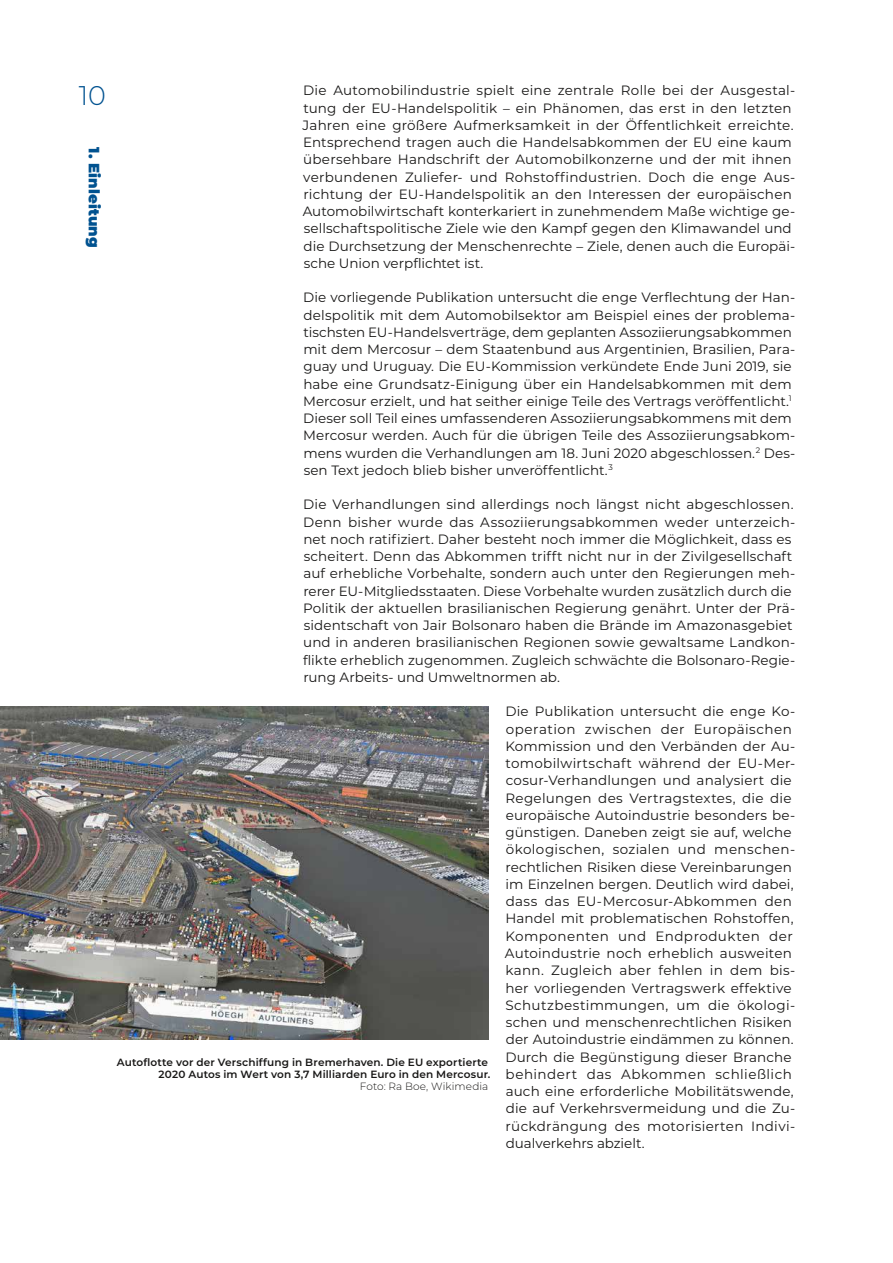
<style>
.page{position:relative;width:893px;height:1263px;background:#fff}
.page>*{position:absolute;margin:0;border:0;box-sizing:border-box;transform-origin:0 0}
.t1{font:300 27px "Montserrat";color:#005290}
.t2{font:900 15px "Montserrat";letter-spacing:.01em;color:#005290}
.t3{font:13.5px/17.2px "Montserrat";letter-spacing:.01em;color:#181716}
.t4{font:600 10.5px/12px "Montserrat";letter-spacing:.015em;color:#181716;text-align:right}
.t5{font:300 10.5px "Montserrat";letter-spacing:.01em;color:#181716}
</style>
<div class="page">
<img style="left:0;top:707px;width:489px;height:333px">
<h1 class="t1" style="left:79px;top:77px;width:29px">10</h1>
<p class="t2" style="left:105px;top:147px;width:102px;rotate:90deg">1. Einleitung</p>
<p class="t3" style="left:303px;top:81px;width:494px">Die Automobilindustrie spielt eine zentrale Rolle bei der Ausgestal&shy;tung der EU-Handelspolitik – ein Phänomen, das erst in den letzten Jahren eine größere Aufmerksamkeit in der Öffentlichkeit erreichte.<br>Entsprechend tragen auch die Handelsabkommen der EU eine kaum übersehbare Handschrift der Automobilkonzerne und der mit ihnen verbundenen Zuliefer- und Rohstoffindustrien. Doch die enge Aus&shy;richtung der EU-Handelspolitik an den Interessen der europäischen Automobilwirtschaft konterkariert in zunehmendem Maße wichtige ge&shy;sellschaftspolitische Ziele wie den Kampf gegen den Klimawandel und die Durchsetzung der Menschenrechte – Ziele, denen auch die Europäi&shy;sche Union verpflichtet ist.</p>
<p class="t3" style="left:303px;top:288px;width:494px">Die vorliegende Publikation untersucht die enge Verflechtung der Han&shy;delspolitik mit dem Automobilsektor am Beispiel eines der problema&shy;tischsten EU-Handelsverträge, dem geplanten Assoziierungsabkommen mit dem Mercosur – dem Staatenbund aus Argentinien, Brasilien, Para&shy;guay und Uruguay. Die EU-Kommission verkündete Ende Juni 2019, sie habe eine Grundsatz-Einigung über ein Handelsabkommen mit dem Mercosur erzielt, und hat seither einige Teile des Vertrags veröffentlicht.<sup>1<br></sup>Dieser soll Teil eines umfassenderen Assoziierungsabkommens mit dem Mercosur werden. Auch für die übrigen Teile des Assoziierungsabkom&shy;mens wurden die Verhandlungen am 18. Juni 2020 abgeschlossen.<sup>2</sup> Des&shy;sen Text jedoch blieb bisher unveröffentlicht.<sup>3</sup></p>
<p class="t3" style="left:303px;top:495px;width:494px">Die Verhandlungen sind allerdings noch längst nicht abgeschlossen.<br>Denn bisher wurde das Assoziierungsabkommen weder unterzeich&shy;net noch ratifiziert. Daher besteht noch immer die Möglichkeit, dass es scheitert. Denn das Abkommen trifft nicht nur in der Zivilgesellschaft auf erhebliche Vorbehalte, sondern auch unter den Regierungen meh&shy;rerer EU-Mitgliedsstaaten. Diese Vorbehalte wurden zusätzlich durch die Politik der aktuellen brasilianischen Regierung genährt. Unter der Prä&shy;sidentschaft von Jair Bolsonaro haben die Brände im Amazonasgebiet und in anderen brasilianischen Regionen sowie gewaltsame Landkon&shy;flikte erheblich zugenommen. Zugleich schwächte die Bolsonaro-Regie&shy;rung Arbeits- und Umweltnormen ab.</p>
<p class="t3" style="left:505px;top:702px;width:292px">Die Publikation untersucht die enge Ko&shy;operation zwischen der Europäischen Kommission und den Verbänden der Au&shy;tomobilwirtschaft während der EU-Mer&shy;cosur-Verhandlungen und analysiert die Regelungen des Vertragstextes, die die europäische Autoindustrie besonders be&shy;günstigen. Daneben zeigt sie auf, welche ökologischen, sozialen und menschen&shy;rechtlichen Risiken diese Vereinbarungen im Einzelnen bergen. Deutlich wird dabei, dass das EU-Mercosur-Abkommen den Handel mit problematischen Rohstoffen, Komponenten und Endprodukten der Autoindustrie noch erheblich ausweiten kann. Zugleich aber fehlen in dem bis&shy;her vorliegenden Vertragswerk effektive Schutzbestimmungen, um die ökologi&shy;schen und menschenrechtlichen Risiken der Autoindustrie eindämmen zu können.<br>Durch die Begünstigung dieser Branche behindert das Abkommen schließlich auch eine erforderliche Mobilitätswende, die auf Verkehrsvermeidung und die Zu&shy;rückdrängung des motorisierten Indivi&shy;dualverkehrs abzielt.</p>
<p class="t4" style="left:117px;top:1056px;width:375px">Autoflotte vor der Verschiffung in Bremerhaven. Die EU exportierte<br>2020 Autos im Wert von 3,7 Milliarden Euro in den Mercosur.</p>
<p class="t5" style="left:360px;top:1079px;width:130px">Foto: Ra Boe, Wikimedia</p>
</div>
